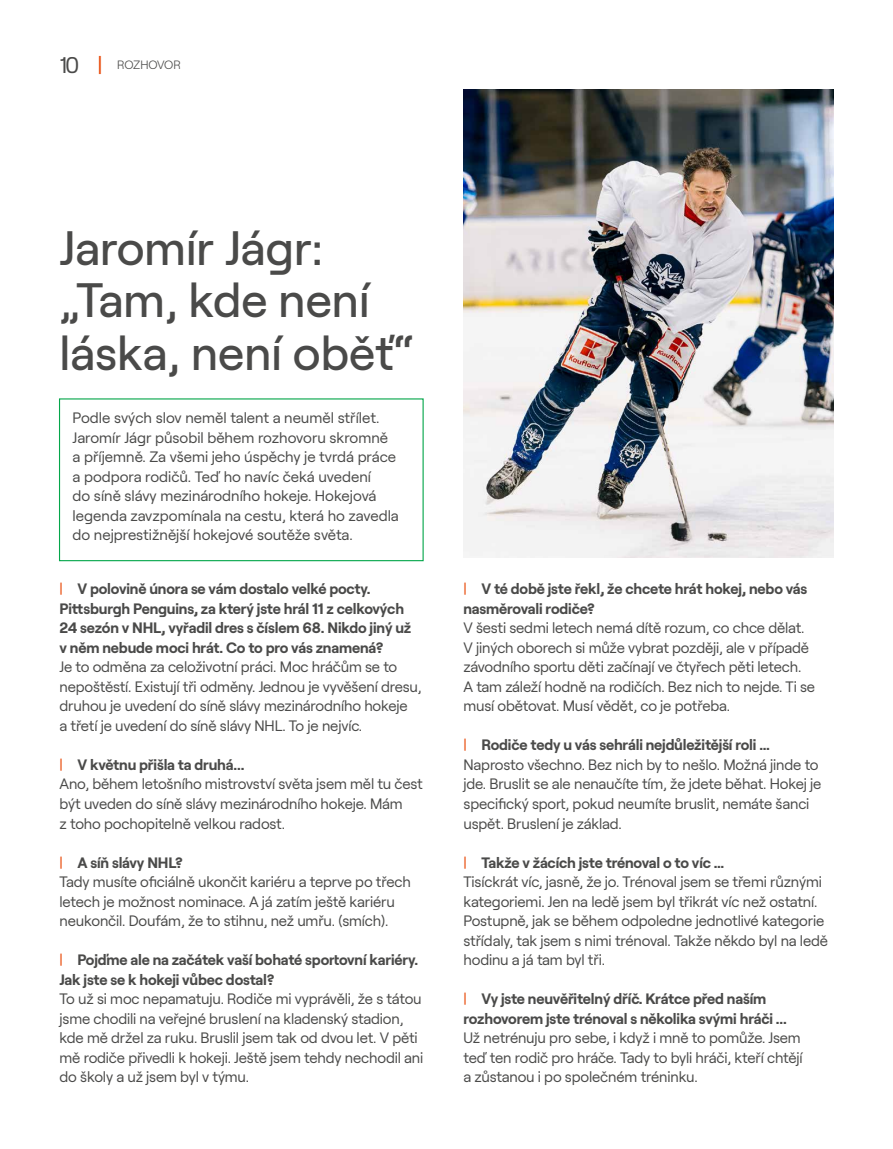
<style>
.page{position:relative;width:893px;height:1149px;background:#fff}
.page>*{position:absolute;margin:0;border:0;box-sizing:border-box;transform-origin:0 0}
.t1{font:500 48px/52.5px "Roobert CEZ";color:#4a4a49}
.t2{font:15px/19.5px "Roobert CEZ";letter-spacing:-.01em;color:#4a4a49}
.t3{font:700 15px/19.5px "Roobert CEZ";letter-spacing:-.01em;color:#4a4a49}
.t4{font:300 12px "Roobert CEZ";letter-spacing:-.025em;color:#4a4a49}
.s1{font-weight:400;font-size:22.5px}
.s2{font-weight:400;font-size:22.5px;color:#e94e0f}
.s3{font-weight:400;color:#e94e0f}
.s4{color:#e94e0f}
.s5{font-weight:700}
</style>
<div class="page">
<img style="left:463px;top:89px;width:370px;height:468px">
<div style="left:59px;top:398px;width:365px;height:163px;border:1px solid #04a64a"></div>
<p class="t4" style="left:60px;top:56px;width:123px"><span class="s1">10</span> <span class="s2">|</span> ROZHOVOR</p>
<h1 class="t1" style="left:60px;top:218px;width:357px">Jaromír Jágr: „Tam, kde není láska, není oběť“</h1>
<p class="t2" style="left:73px;top:407px;width:328px">Podle svých slov neměl talent a neuměl střílet.<br>Jaromír Jágr působil během rozhovoru skromně a příjemně. Za všemi jeho úspěchy je tvrdá práce a podpora rodičů. Teď ho navíc čeká uvedení<br>do síně slávy mezinárodního hokeje. Hokejová legenda zavzpomínala na cestu, která ho zavedla do nejprestižnější hokejové soutěže světa.</p>
<p class="t3" style="left:60px;top:577px;width:353px"><span class="s3">|</span> V polovině února se vám dostalo velké pocty.<br>Pittsburgh Penguins, za který jste hrál 11 z celkových 24 sezón v NHL, vyřadil dres s číslem 68. Nikdo jiný už v něm nebude moci hrát. Co to pro vás znamená?</p>
<p class="t2" style="left:60px;top:656px;width:364px">Je to odměna za celoživotní práci. Moc hráčům se to nepoštěstí. Existují tři odměny. Jednou je vyvěšení dresu, druhou je uvedení do síně slávy mezinárodního hokeje<br>a třetí je uvedení do síně slávy NHL. To je nejvíc.</p>
<p class="t2" style="left:60px;top:753px;width:365px"><span class="s4">|</span> <span class="s5">V květnu přišla ta druhá...<br></span>Ano, během letošního mistrovství světa jsem měl tu čest být uveden do síně slávy mezinárodního hokeje. Mám<br>z toho pochopitelně velkou radost.</p>
<p class="t2" style="left:60px;top:851px;width:353px"><span class="s4">|</span> <span class="s5">A síň slávy NHL?<br></span>Tady musíte oficiálně ukončit kariéru a teprve po třech letech je možnost nominace. A já zatím ještě kariéru neukončil. Doufám, že to stihnu, než umřu. (smích).</p>
<p class="t3" style="left:60px;top:948px;width:360px"><span class="s3">|</span> Pojďme ale na začátek vaší bohaté sportovní kariéry.<br>Jak jste se k hokeji vůbec dostal?</p>
<p class="t2" style="left:60px;top:987px;width:365px">To už si moc nepamatuju. Rodiče mi vyprávěli, že s tátou jsme chodili na veřejné bruslení na kladenský stadion, kde mě držel za ruku. Bruslil jsem tak od dvou let. V pěti mě rodiče přivedli k hokeji. Ještě jsem tehdy nechodil ani do školy a už jsem byl v týmu.</p>
<p class="t3" style="left:463px;top:577px;width:345px"><span class="s3">|</span> V té době jste řekl, že chcete hrát hokej, nebo vás nasměrovali rodiče?</p>
<p class="t2" style="left:463px;top:617px;width:353px">V šesti sedmi letech nemá dítě rozum, co chce dělat.<br>V jiných oborech si může vybrat později, ale v případě závodního sportu děti začínají ve čtyřech pěti letech.<br>A tam záleží hodně na rodičích. Bez nich to nejde. Ti se musí obětovat. Musí vědět, co je potřeba.</p>
<p class="t2" style="left:463px;top:734px;width:359px"><span class="s4">|</span> <span class="s5">Rodiče tedy u vás sehráli nejdůležitější roli … </span>Naprosto všechno. Bez nich by to nešlo. Možná jinde to jde. Bruslit se ale nenaučíte tím, že jdete běhat. Hokej je specifický sport, pokud neumíte bruslit, nemáte šanci uspět. Bruslení je základ.</p>
<p class="t2" style="left:463px;top:851px;width:366px"><span class="s4">|</span> <span class="s5">Takže v žácích jste trénoval o to víc …<br></span>Tisíckrát víc, jasně, že jo. Trénoval jsem se třemi různými kategoriemi. Jen na ledě jsem byl třikrát víc než ostatní.<br>Postupně, jak se během odpoledne jednotlivé kategorie střídaly, tak jsem s nimi trénoval. Takže někdo byl na ledě hodinu a já tam byl tři.</p>
<p class="t3" style="left:463px;top:987px;width:325px"><span class="s3">|</span> Vy jste neuvěřitelný dříč. Krátce před naším rozhovorem jste trénoval s několika svými hráči ...</p>
<p class="t2" style="left:463px;top:1026px;width:341px;text-align:justify">Už netrénuju pro sebe, i když i mně to pomůže. Jsem teď ten rodič pro hráče. Tady to byli hráči, kteří chtějí a zůstanou i po společném tréninku.</p>
</div>
